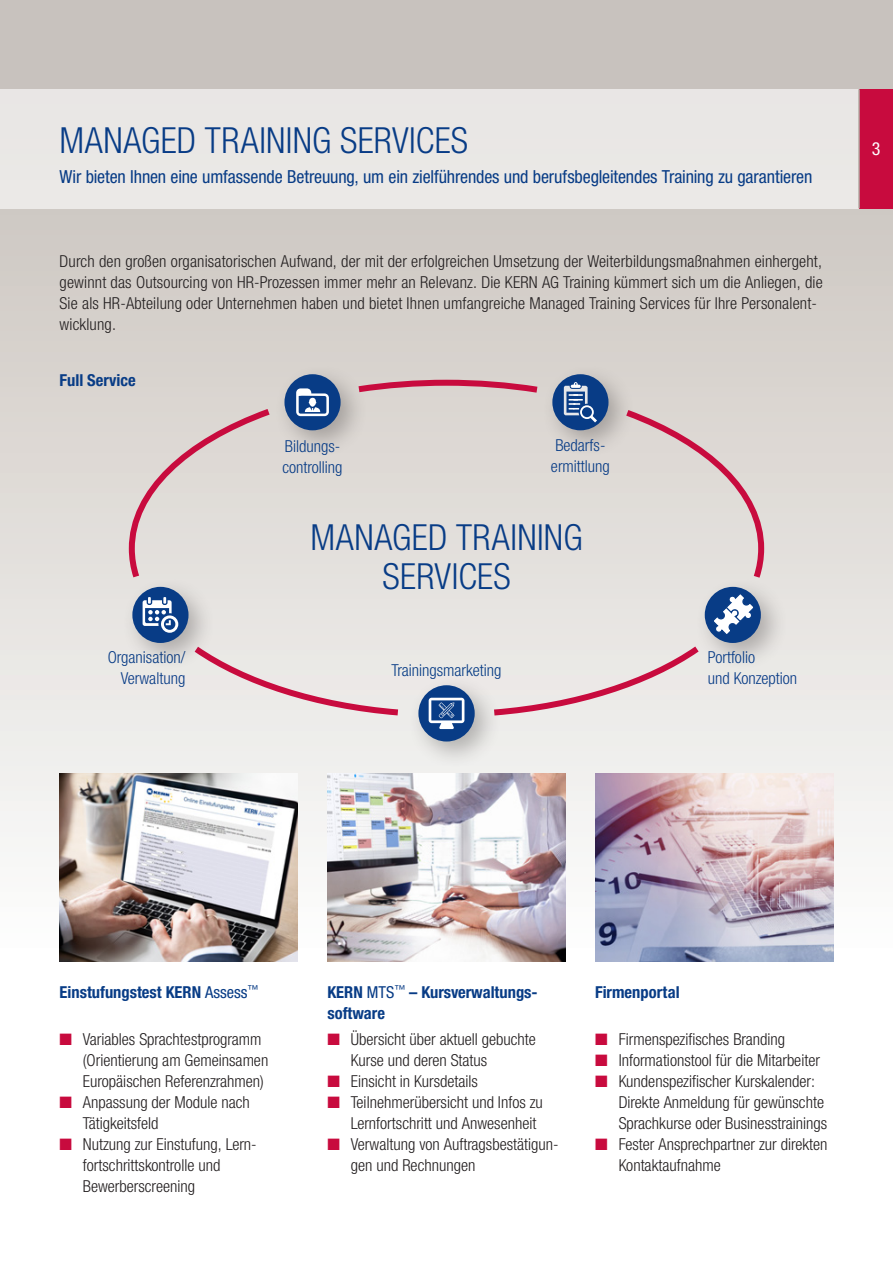
<style>
.page{position:relative;width:893px;height:1263px;background:#fff}
.page>*{position:absolute;margin:0;border:0;box-sizing:border-box;transform-origin:0 0}
.t1{font:300 condensed 36px/39px "Helvetica Neue LTW1 G";letter-spacing:.01em;color:#083c86;text-align:center}
.t2{font:condensed 18px "Helvetica Neue LTW1 G";letter-spacing:-.01em;color:#083c86}
.t3{font:condensed 18px "Helvetica Neue LTW1 G";color:#fff}
.t4{font:300 condensed 16.5px/21px "Helvetica Neue LTW1 G";color:#231f20}
.t5{font:300 condensed 16.5px/21px "Helvetica Neue LTW1 G";color:#083c86}
.t6{font:700 condensed 16.5px/21px "Helvetica Neue LTW1 G";color:#083c86}
.s1{font-weight:400}
.s2{color:#c80b3e}
</style>
<div class="page">
<div style="left:0;top:0;width:893px;height:1263px;background:linear-gradient(to bottom,#c6c0ba,#fff)"></div>
<svg style="left:0;top:0;width:1px;height:1263px"></svg>
<div style="left:0;top:89px;width:893px;height:119px;background:#e9e7e5"></div>
<div style="left:859px;top:89px;width:34px;height:119px;background:#c80b3e"></div>
<hr style="left:858px;top:89px;width:2px;height:119px;background:#b6afa7">
<img style="left:327px;top:774px;width:239px;height:187px">
<img style="left:60px;top:774px;width:238px;height:187px">
<img style="left:595px;top:774px;width:238px;height:187px">
<svg style="left:126px;top:404px;width:150px;height:180px;background:#ded0cf"></svg>
<div style="left:274px;top:363px;width:94px;height:95px;background:#231f20;opacity:.3"></div>
<div style="left:284px;top:374px;width:57px;height:56px;background:#083c86;border-radius:50%"></div>
<svg style="left:296px;top:388px;width:33px;height:28px"></svg>
<div style="left:541px;top:363px;width:95px;height:95px;background:#231f20;opacity:.3"></div>
<div style="left:552px;top:374px;width:56px;height:56px;background:#083c86;border-radius:50%"></div>
<svg style="left:564px;top:382px;width:36px;height:43px"></svg>
<div style="left:694px;top:576px;width:94px;height:95px;background:#231f20;opacity:.3"></div>
<div style="left:705px;top:587px;width:56px;height:56px;background:#083c86;border-radius:50%"></div>
<svg style="left:711px;top:592px;width:45px;height:45px"></svg>
<svg style="left:188px;top:641px;width:216px;height:78px;background:#e8d9da"></svg>
<svg style="left:488px;top:641px;width:217px;height:78px;background:#e8d8d9"></svg>
<div style="left:620px;top:405px;width:147px;height:179px;background:#e0dbd7"></div>
<svg style="left:352px;top:377px;width:192px;height:19px;background:#d499a4"></svg>
<div style="left:407px;top:674px;width:96px;height:95px;background:#231f20;opacity:.3"></div>
<div style="left:418px;top:685px;width:57px;height:56px;background:#083c86;border-radius:50%"></div>
<svg style="left:429px;top:698px;width:35px;height:31px"></svg>
<div style="left:121px;top:576px;width:95px;height:95px;background:#231f20;opacity:.3"></div>
<div style="left:132px;top:587px;width:56px;height:56px;background:#083c86;border-radius:50%"></div>
<svg style="left:143px;top:597px;width:35px;height:36px"></svg>
<h1 class="t1" style="left:60px;top:121px;width:410px">MANAGED TRAINING SERVICES</h1>
<p class="t2" style="left:60px;top:166px;width:754px">Wir bieten Ihnen eine umfassende Betreuung, um ein zielführendes und berufsbegleitendes Training zu garantieren</p>
<p class="t4" style="left:60px;top:251px;width:765px">Durch den großen organisatorischen Aufwand, der mit der erfolgreichen Umsetzung der Weiterbildungsmaßnahmen einhergeht, gewinnt das Outsourcing von HR-Prozessen immer mehr an Relevanz. Die KERN AG Training kümmert sich um die Anliegen, die Sie als HR-Abteilung oder Unternehmen haben und bietet Ihnen umfangreiche Managed Training Services für Ihre Personalent&shy;wicklung.</p>
<p class="t6" style="left:60px;top:370px;width:78px">Full Service</p>
<p class="t5" style="left:108px;top:647px;width:79px;text-align:right">Organisation/<br>Verwaltung</p>
<p class="t5" style="left:282px;top:435px;width:62px">Bildungs&shy;controlling</p>
<p class="t5" style="left:551px;top:434px;width:60px">Bedarfs&shy;ermittlung</p>
<h1 class="t1" style="left:311px;top:518px;width:274px">MANAGED TRAINING<br>SERVICES</h1>
<p class="t5" style="left:391px;top:660px;width:111px">Trainingsmarketing</p>
<p class="t5" style="left:708px;top:647px;width:91px">Portfolio<br>und Konzeption</p>
<p class="t3" style="left:872px;top:138px;width:10px">3</p>
<p class="t6" style="left:60px;top:982px;width:200px">Einstufungstest KERN <span class="s1">Assess</span><sup>™</sup></p>
<p class="t4" style="left:83px;top:1028px;width:187px;text-indent:-23px"><span class="s2">■</span> Variables Sprachtestprogramm (Orientierung am Gemeinsamen<br>Europäischen Referenzrahmen)</p>
<p class="t4" style="left:83px;top:1091px;width:169px;text-indent:-23px"><span class="s2">■</span> Anpassung der Module nach<br>Tätigkeitsfeld</p>
<p class="t4" style="left:83px;top:1133px;width:175px;text-indent:-23px"><span class="s2">■</span> Nutzung zur Einstufung, Lern&shy;fortschrittskontrolle und<br>Bewerberscreening</p>
<p class="t6" style="left:327px;top:982px;width:210px">KERN <span class="s1">MTS</span><sup>™</sup> – Kursverwaltungs&shy;software</p>
<p class="t4" style="left:351px;top:1028px;width:187px;text-indent:-23px"><span class="s2">■</span> Übersicht über aktuell gebuchte<br>Kurse und deren Status</p>
<p class="t4" style="left:327px;top:1070px;width:152px"><span class="s2">■</span> Einsicht in Kursdetails</p>
<p class="t4" style="left:351px;top:1091px;width:194px;text-indent:-23px"><span class="s2">■</span> Teilnehmerübersicht und Infos zu<br>Lernfortschritt und Anwesenheit</p>
<p class="t4" style="left:351px;top:1133px;width:209px;text-indent:-23px"><span class="s2">■</span> Verwaltung von Auftragsbestätigun&shy;gen und Rechnungen</p>
<p class="t6" style="left:595px;top:982px;width:86px">Firmenportal</p>
<p class="t4" style="left:595px;top:1028px;width:191px"><span class="s2">■</span> Firmenspezifisches Branding</p>
<p class="t4" style="left:595px;top:1049px;width:226px"><span class="s2">■</span> Informationstool für die Mitarbeiter</p>
<p class="t4" style="left:619px;top:1070px;width:210px;text-indent:-23px"><span class="s2">■</span> Kundenspezifischer Kurskalender:<br>Direkte Anmeldung für gewünschte<br>Sprachkurse oder Businesstrainings</p>
<p class="t4" style="left:619px;top:1133px;width:210px;text-indent:-23px"><span class="s2">■</span> Fester Ansprechpartner zur direkten<br>Kontaktaufnahme</p>
</div>
